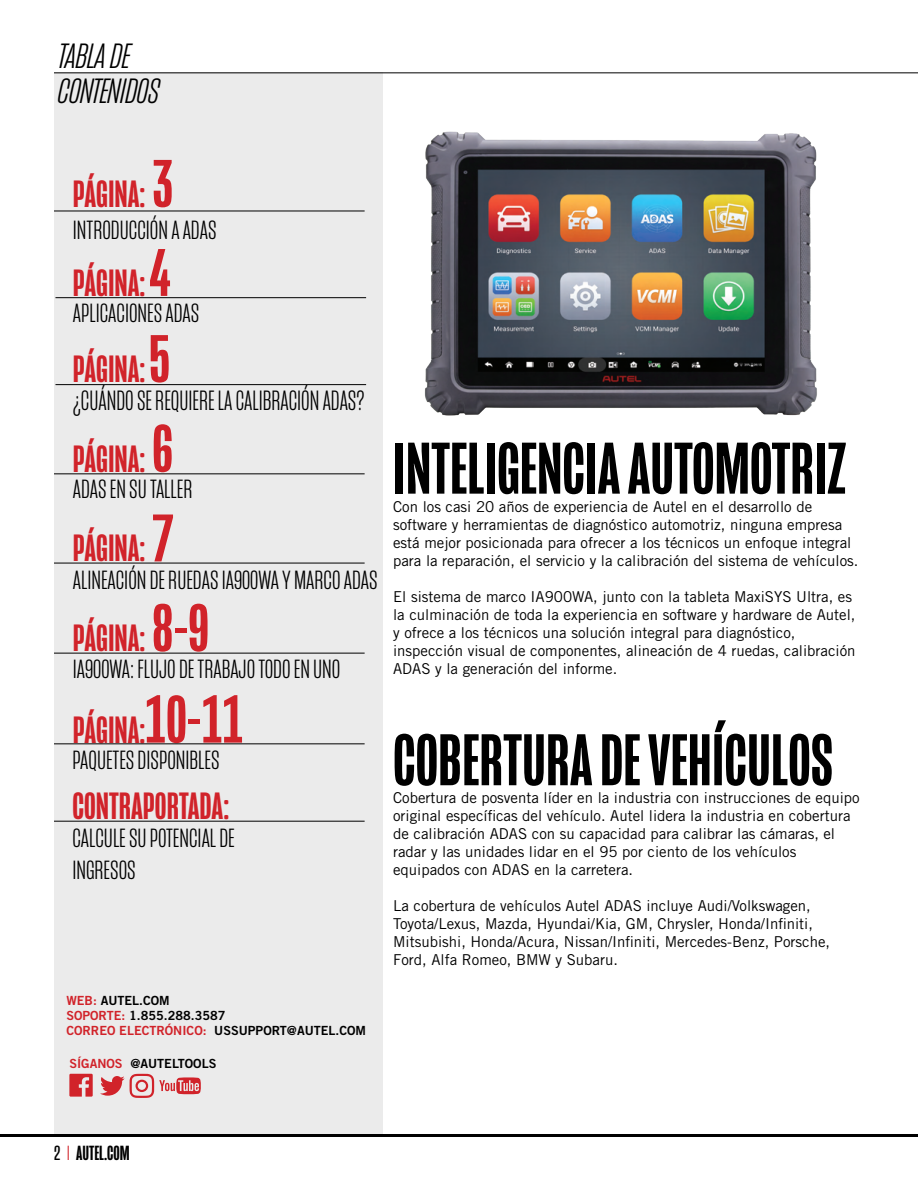
<style>
.page{position:relative;width:918px;height:1188px;background:#fff}
.page>*{position:absolute;margin:0;border:0;box-sizing:border-box;transform-origin:0 0}
.t1{font:500 75px "Mongoose";color:#000}
.t2{font:500 39px "Mongoose";color:#d1232a}
.t3{font:italic 300 36px/35.4px "Mongoose";letter-spacing:-.005em;color:#000}
.t4{font:300 28.65px "Mongoose";color:#000;scale:.94 1}
.t5{font:300 27px/32.4px "Mongoose";color:#000}
.t6{font:500 21px "Mongoose";color:#000}
.t7{font:15px/18px "Trade Gothic LT Std";color:#000}
.t8{font:12.6px/15.1px "Trade Gothic LT Std Bd 2";color:#000}
.s1{font-size:69px}
.s2{color:#d1232a}
.s3{font-weight:400}
.s4{font-weight:300;color:#d1232a}
</style>
<div class="page">
<div style="left:54px;top:72px;width:329px;height:1062px;background:#ebebeb"></div>
<hr style="left:54px;top:72px;width:864px;height:1px;background:#000">
<hr style="left:916px;top:41px;width:2px;height:237px;background:#fff">
<hr style="left:55px;top:297px;width:311px;height:1px;background:#000">
<hr style="left:54px;top:211px;width:311px;height:1px;background:#000">
<hr style="left:55px;top:384px;width:311px;height:1px;background:#000">
<hr style="left:54px;top:474px;width:311px;height:1px;background:#000">
<hr style="left:54px;top:563px;width:311px;height:1px;background:#000">
<hr style="left:54px;top:653px;width:311px;height:1px;background:#000">
<hr style="left:54px;top:744px;width:311px;height:1px;background:#000">
<hr style="left:54px;top:821px;width:311px;height:1px;background:#000">
<hr style="left:0;top:1134px;width:918px;height:3px;background:#000">
<img style="left:424px;top:131px;width:393px;height:285px">
<svg style="left:69px;top:1074px;width:24px;height:23px"></svg>
<svg style="left:100px;top:1074px;width:101px;height:24px"></svg>
<h3 class="t3" style="left:58px;top:38px;width:103px">TABLA DE<br>CONTENIDOS</h3>
<h2 class="t2" style="left:73px;top:171px;width:102px">PÁGINA: <span class="s1">3</span></h2>
<h3 class="t5" style="left:73px;top:214px;width:145px">INTRODUCCIÓN A ADAS</h3>
<h2 class="t2" style="left:73px;top:261px;width:99px">PÁGINA: <span class="s1">4</span></h2>
<h3 class="t5" style="left:73px;top:297px;width:128px">APLICACIONES ADAS</h3>
<h2 class="t2" style="left:73px;top:347px;width:99px">PÁGINA: <span class="s1">5</span></h2>
<h3 class="t4" style="left:73px;top:384px;width:312px">¿CUÁNDO SE REQUIERE LA CALIBRACIÓN ADAS?</h3>
<h2 class="t2" style="left:73px;top:436px;width:102px">PÁGINA: <span class="s1">6</span></h2>
<h3 class="t5" style="left:73px;top:473px;width:121px">ADAS EN SU TALLER</h3>
<h2 class="t2" style="left:73px;top:526px;width:102px">PÁGINA: <span class="s1">7</span></h2>
<h3 class="t5" style="left:73px;top:564px;width:306px">ALINEACIÓN DE RUEDAS IA900WA Y MARCO ADAS</h3>
<h2 class="t2" style="left:73px;top:616px;width:138px">PÁGINA: <span class="s1">8-9</span></h2>
<h3 class="t5" style="left:73px;top:653px;width:269px">IA900WA: FLUJO DE TRABAJO TODO EN UNO</h3>
<h2 class="t2" style="left:73px;top:707px;width:172px">PÁGINA:<span class="s1">10-11</span></h2>
<h3 class="t5" style="left:72px;top:744px;width:149px">PAQUETES DISPONIBLES</h3>
<h2 class="t2" style="left:72px;top:784px;width:158px">CONTRAPORTADA:</h2>
<h3 class="t5" style="left:72px;top:822px;width:164px">CALCULE SU POTENCIAL DE<br>INGRESOS</h3>
<p class="t8" style="left:66px;top:993px;width:301px"><span class="s2">WEB:</span> AUTEL.COM<br><span class="s2">SOPORTE:</span> 1.855.288.3587<br><span class="s2">CORREO ELECTRÓNICO:</span> USSUPPORT@AUTEL.COM</p>
<p class="t8" style="left:69px;top:1056px;width:149px"><span class="s2">SÍGANOS</span> @AUTELTOOLS</p>
<h1 class="t1" style="left:393px;top:426px;width:455px">INTELIGENCIA AUTOMOTRIZ</h1>
<p class="t7" style="left:393px;top:497px;width:467px">Con los casi 20 años de experiencia de Autel en el desarrollo de software y herramientas de diagnóstico automotriz, ninguna empresa está mejor posicionada para ofrecer a los técnicos un enfoque integral para la reparación, el servicio y la calibración del sistema de vehículos.</p>
<p class="t7" style="left:393px;top:587px;width:464px">El sistema de marco IA900WA, junto con la tableta MaxiSYS Ultra, es la culminación de toda la experiencia en software y hardware de Autel, y ofrece a los técnicos una solución integral para diagnóstico, inspección visual de componentes, alineación de 4 ruedas, calibración ADAS y la generación del informe.</p>
<h1 class="t1" style="left:393px;top:717px;width:442px">COBERTURA DE VEHÍCULOS</h1>
<p class="t7" style="left:393px;top:789px;width:468px">Cobertura de posventa líder en la industria con instrucciones de equipo original específicas del vehículo. Autel lidera la industria en cobertura de calibración ADAS con su capacidad para calibrar las cámaras, el radar y las unidades lidar en el 95 por ciento de los vehículos equipados con ADAS en la carretera.</p>
<p class="t7" style="left:393px;top:897px;width:439px">La cobertura de vehículos Autel ADAS incluye Audi/Volkswagen, Toyota/Lexus, Mazda, Hyundai/Kia, GM, Chrysler, Honda/Infiniti, Mitsubishi, Honda/Acura, Nissan/Infiniti, Mercedes-Benz, Porsche, Ford, Alfa Romeo, BMW y Subaru.</p>
<h3 class="t6" style="left:54px;top:1141px;width:77px"><span class="s3">2</span> <span class="s4">I</span> AUTEL.COM</h3>
</div>
